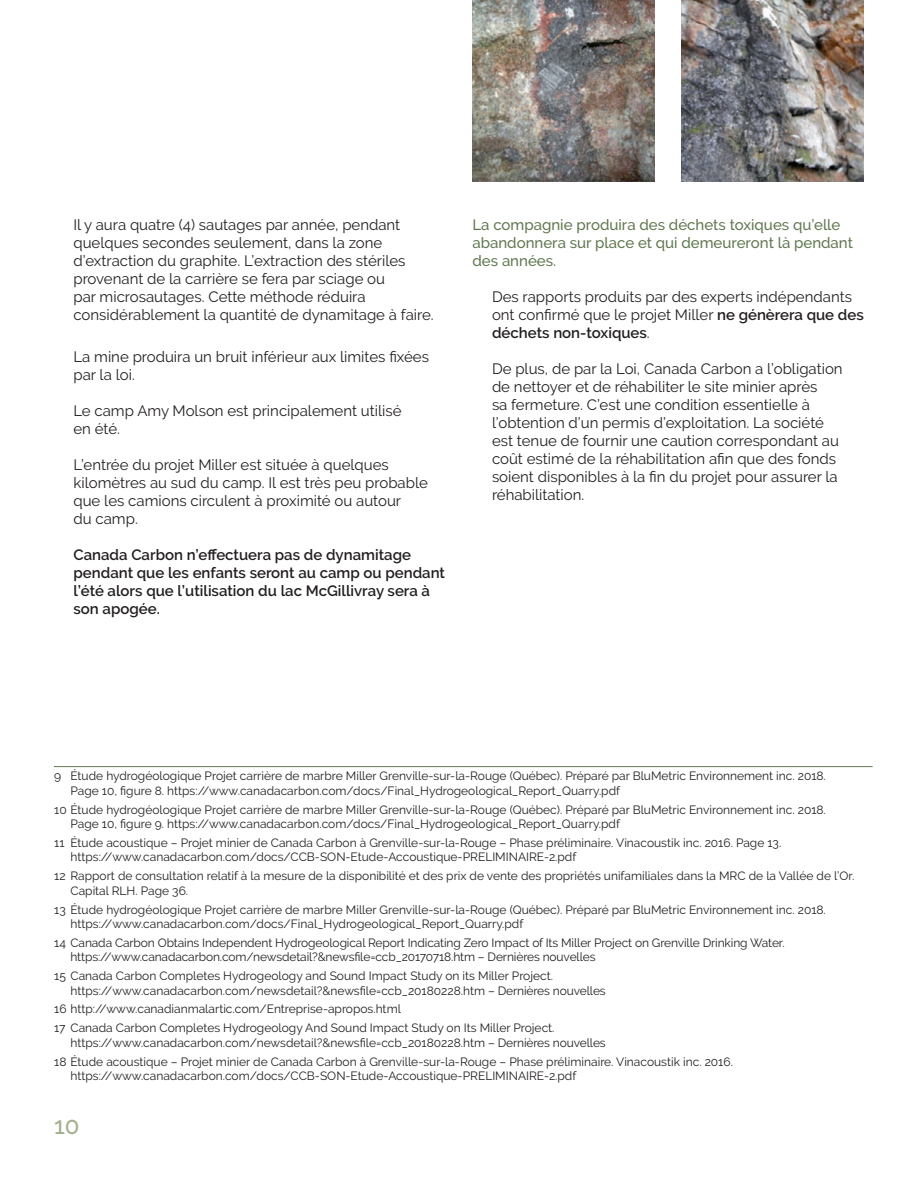
<style>
.page{position:relative;width:918px;height:1188px;background:#fff}
.page>*{position:absolute;margin:0;border:0;box-sizing:border-box;transform-origin:0 0}
.t1{font:500 24px "Raleway";color:#a3af8b}
.t2{font:15px/18px "Raleway";color:#231f20}
.t3{font:600 15px/18px "Raleway";color:#231f20}
.t4{font:500 15px/18px "Raleway";color:#617851}
.t5{font:12px/14.4px "Raleway";color:#231f20}
.s1{font-weight:600}
</style>
<div class="page">
<hr style="left:54px;top:766px;width:819px;height:1px;background:#617851">
<img style="left:473px;top:0;width:182px;height:182px">
<img style="left:682px;top:0;width:182px;height:182px">
<p class="t2" style="left:74px;top:216px;width:362px">Il y aura quatre (4) sautages par année, pendant quelques secondes seulement, dans la zone d’extraction du graphite. L’extraction des stériles provenant de la carrière se fera par sciage ou<br>par microsautages. Cette méthode réduira considérablement la quantité de dynamitage à faire.</p>
<p class="t2" style="left:74px;top:348px;width:357px">La mine produira un bruit inférieur aux limites fixées par la loi.</p>
<p class="t2" style="left:74px;top:402px;width:330px">Le camp Amy Molson est principalement utilisé en été.</p>
<p class="t2" style="left:74px;top:456px;width:356px">L’entrée du projet Miller est située à quelques kilomètres au sud du camp. Il est très peu probable que les camions circulent à proximité ou autour<br>du camp.</p>
<p class="t3" style="left:74px;top:546px;width:373px">Canada Carbon n’effectuera pas de dynamitage pendant que les enfants seront au camp ou pendant l’été alors que l’utilisation du lac McGillivray sera à son apogée.</p>
<p class="t4" style="left:472px;top:216px;width:382px">La compagnie produira des déchets toxiques qu’elle abandonnera sur place et qui demeureront là pendant des années.</p>
<p class="t2" style="left:492px;top:288px;width:373px">Des rapports produits par des experts indépendants ont confirmé que le projet Miller <span class="s1">ne génèrera que des déchets non-toxiques</span>.</p>
<p class="t2" style="left:492px;top:360px;width:352px">De plus, de par la Loi, Canada Carbon a l’obligation de nettoyer et de réhabiliter le site minier après<br>sa fermeture. C’est une condition essentielle à l’obtention d’un permis d’exploitation. La société est tenue de fournir une caution correspondant au coût estimé de la réhabilitation afin que des fonds soient disponibles à la fin du projet pour assurer la réhabilitation.</p>
<p class="t5" style="left:70px;top:769px;width:757px;text-indent:-16px">9 Étude hydrogéologique Projet carrière de marbre Miller Grenville-sur-la-Rouge (Québec). Préparé par BluMetric Environnement inc. 2018.<br>Page 10, figure 8. https://www.canadacarbon.com/docs/Final_Hydrogeological_Report_Quarry.pdf</p>
<p class="t5" style="left:70px;top:802px;width:757px;text-indent:-16px">10 Étude hydrogéologique Projet carrière de marbre Miller Grenville-sur-la-Rouge (Québec). Préparé par BluMetric Environnement inc. 2018.<br>Page 10, figure 9. https://www.canadacarbon.com/docs/Final_Hydrogeological_Report_Quarry.pdf</p>
<p class="t5" style="left:70px;top:835px;width:712px;text-indent:-16px">11 Étude acoustique – Projet minier de Canada Carbon à Grenville-sur-la-Rouge – Phase préliminaire. Vinacoustik inc. 2016. Page 13. https://www.canadacarbon.com/docs/CCB-SON-Etude-Accoustique-PRELIMINAIRE-2.pdf</p>
<p class="t5" style="left:70px;top:869px;width:785px;text-indent:-16px">12 Rapport de consultation relatif à la mesure de la disponibilité et des prix de vente des propriétés unifamiliales dans la MRC de la Vallée de l’Or.<br>Capital RLH. Page 36.</p>
<p class="t5" style="left:70px;top:902px;width:757px;text-indent:-16px">13 Étude hydrogéologique Projet carrière de marbre Miller Grenville-sur-la-Rouge (Québec). Préparé par BluMetric Environnement inc. 2018. https://www.canadacarbon.com/docs/Final_Hydrogeological_Report_Quarry.pdf</p>
<p class="t5" style="left:70px;top:935px;width:716px;text-indent:-16px">14 Canada Carbon Obtains Independent Hydrogeological Report Indicating Zero Impact of Its Miller Project on Grenville Drinking Water. https://www.canadacarbon.com/newsdetail?&amp;newsfile=ccb_20170718.htm – Dernières nouvelles</p>
<p class="t5" style="left:70px;top:969px;width:537px;text-indent:-16px">15 Canada Carbon Completes Hydrogeology and Sound Impact Study on its Miller Project. https://www.canadacarbon.com/newsdetail?&amp;newsfile=ccb_20180228.htm – Dernières nouvelles</p>
<p class="t5" style="left:54px;top:1000px;width:502px;line-height:18.9px">16 http://www.canadianmalartic.com/Entreprise-apropos.html<br>17 Canada Carbon Completes Hydrogeology And Sound Impact Study on Its Miller Project.</p>
<p class="t5" style="left:54px;top:1033px;width:680px;line-height:18.9px;text-indent:16px">https://www.canadacarbon.com/newsdetail?&amp;newsfile=ccb_20180228.htm – Dernières nouvelles<br>18 Étude acoustique – Projet minier de Canada Carbon à Grenville-sur-la-Rouge – Phase préliminaire. Vinacoustik inc. 2016.</p>
<p class="t5" style="left:70px;top:1069px;width:507px">https://www.canadacarbon.com/docs/CCB-SON-Etude-Accoustique-PRELIMINAIRE-2.pdf</p>
<h1 class="t1" style="left:54px;top:1112px;width:27px">10</h1>
</div>
